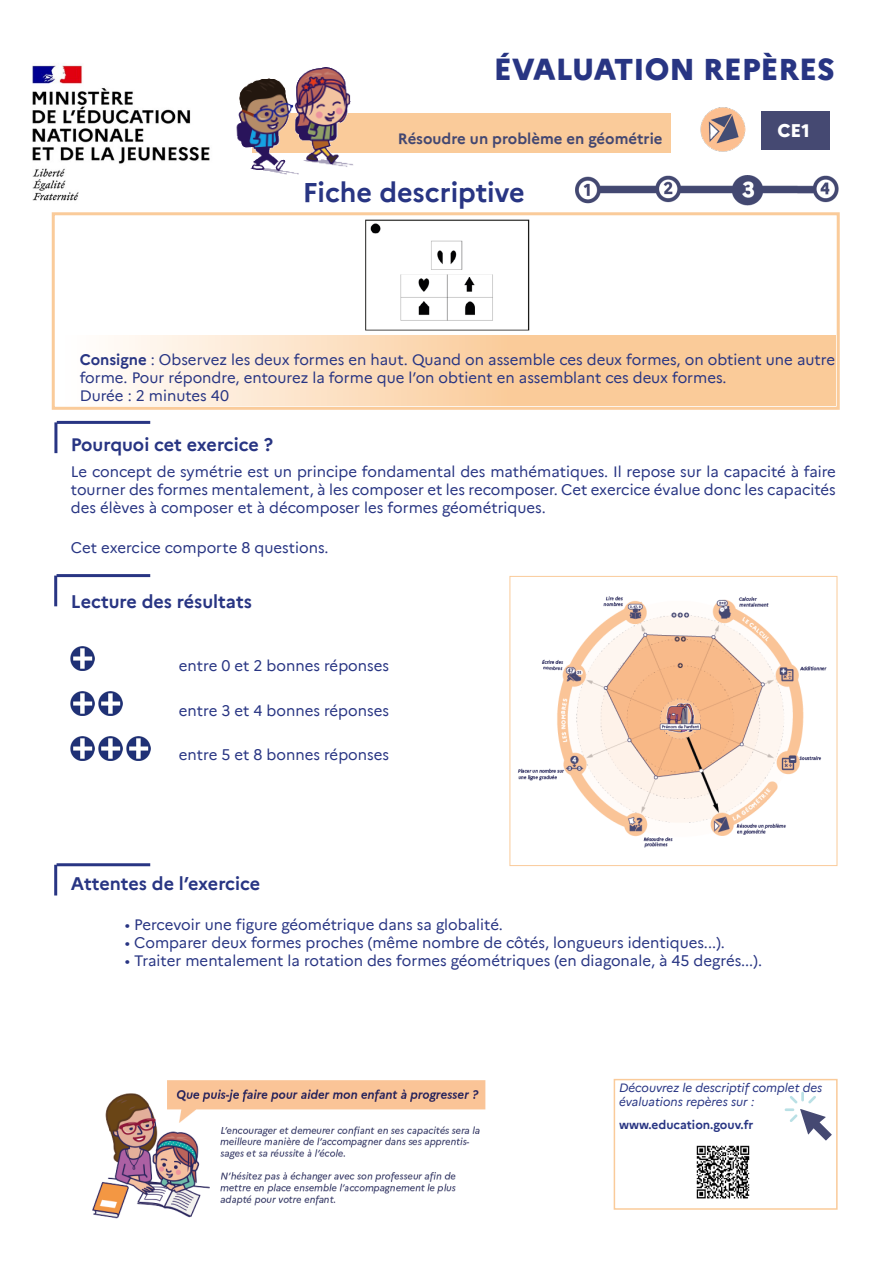
<style>
.page{position:relative;width:893px;height:1263px;background:#fff}
.page>*{position:absolute;margin:0;border:0;box-sizing:border-box;transform-origin:0 0}
.t1{font:800 30px "Marianne";color:#283583}
.t2{font:700 27px "Marianne";color:#283583}
.t3{font:700 18px "Marianne";color:#283583}
.t4{font:800 18px "Marianne";color:#fff}
.t5{font:15px/18px "Marianne";color:#283583}
.t6{font:700 15px "Marianne";color:#434771}
.t7{font:italic 12px/14.4px "Marianne";color:#283583}
.t8{font:700 12px "Marianne";color:#283583}
.s1{font-weight:700}
</style>
<div class="page">
<img style="left:71px;top:647px;width:24px;height:24px">
<img style="left:71px;top:692px;width:24px;height:23px">
<img style="left:99px;top:692px;width:24px;height:23px">
<img style="left:71px;top:736px;width:24px;height:24px">
<img style="left:99px;top:736px;width:24px;height:24px">
<img style="left:127px;top:736px;width:23px;height:24px">
<img style="left:32px;top:65px;width:178px;height:152px">
<div style="left:253px;top:114px;width:418px;height:39px;background:#facb9a"></div>
<div style="left:761px;top:111px;width:69px;height:39px;background:#454972"></div>
<img style="left:575px;top:175px;width:264px;height:31px">
<img style="left:701px;top:107px;width:45px;height:44px">
<div style="left:52px;top:212px;width:788px;height:198px;border:3px solid #facb9a"></div>
<img style="left:365px;top:219px;width:165px;height:112px">
<svg style="left:114px;top:335px;width:721px;height:71px;background:#fbd8b2"></svg>
<img style="left:236px;top:67px;width:139px;height:108px">
<img style="left:92px;top:1080px;width:394px;height:139px">
<img style="left:517px;top:596px;width:310px;height:252px">
<div style="left:510px;top:576px;width:327px;height:290px;border:1px solid #facb9a"></div>
<hr style="left:57px;top:421px;width:93px;height:3px;background:#283583">
<hr style="left:54px;top:422px;width:3px;height:31px;background:#283583">
<hr style="left:57px;top:574px;width:93px;height:3px;background:#283583">
<hr style="left:54px;top:576px;width:3px;height:30px;background:#283583">
<hr style="left:57px;top:863px;width:93px;height:3px;background:#283583">
<hr style="left:54px;top:865px;width:3px;height:30px;background:#283583">
<div style="left:614px;top:1079px;width:224px;height:131px;border:2px solid #facb9a"></div>
<svg style="left:785px;top:1092px;width:47px;height:48px"></svg>
<img style="left:696px;top:1145px;width:54px;height:54px">
<h1 class="t1" style="left:494px;top:46px;width:342px">ÉVALUATION REPÈRES</h1>
<p class="t6" style="left:398px;top:127px;width:266px">Résoudre un problème en géométrie</p>
<h2 class="t2" style="left:303px;top:171px;width:224px">Fiche descriptive</h2>
<p class="t4" style="left:777px;top:117px;width:34px">CE1</p>
<p class="t5" style="left:80px;top:349px;width:757px"><span class="s1">Consigne</span> : Observez les deux formes en haut. Quand on assemble ces deux formes, on obtient une autre forme. Pour répondre, entourez la forme que l’on obtient en assemblant ces deux formes.<br>Durée : 2 minutes 40</p>
<p class="t3" style="left:71px;top:430px;width:204px">Pourquoi cet exercice ?</p>
<p class="t5" style="left:71px;top:461px;width:767px;text-align:justify">Le concept de symétrie est un principe fondamental des mathématiques. Il repose sur la capacité à faire tourner des formes mentalement, à les composer et les recomposer. Cet exercice évalue donc les capacités des élèves à composer et à décomposer les formes géométriques.</p>
<p class="t5" style="left:71px;top:537px;width:259px">Cet exercice comporte 8 questions.</p>
<p class="t3" style="left:71px;top:587px;width:183px">Lecture des résultats</p>
<p class="t5" style="left:179px;top:655px;width:212px">entre 0 et 2 bonnes réponses</p>
<p class="t5" style="left:179px;top:700px;width:212px">entre 3 et 4 bonnes réponses</p>
<p class="t5" style="left:179px;top:745px;width:212px">entre 5 et 8 bonnes réponses</p>
<p class="t3" style="left:71px;top:869px;width:191px">Attentes de l’exercice</p>
<p class="t5" style="left:125px;top:915px;width:380px">• Percevoir une figure géométrique dans sa globalité.</p>
<p class="t5" style="left:125px;top:933px;width:602px">• Comparer deux formes proches (même nombre de côtés, longueurs identiques...).</p>
<p class="t5" style="left:125px;top:951px;width:639px">• Traiter mentalement la rotation des formes géométriques (en diagonale, à 45 degrés...).</p>
<p class="t7" style="left:619px;top:1079px;width:205px">Découvrez le descriptif complet des évaluations repères sur :</p>
<p class="t8" style="left:619px;top:1116px;width:136px">www.education.gouv.fr</p>
</div>
